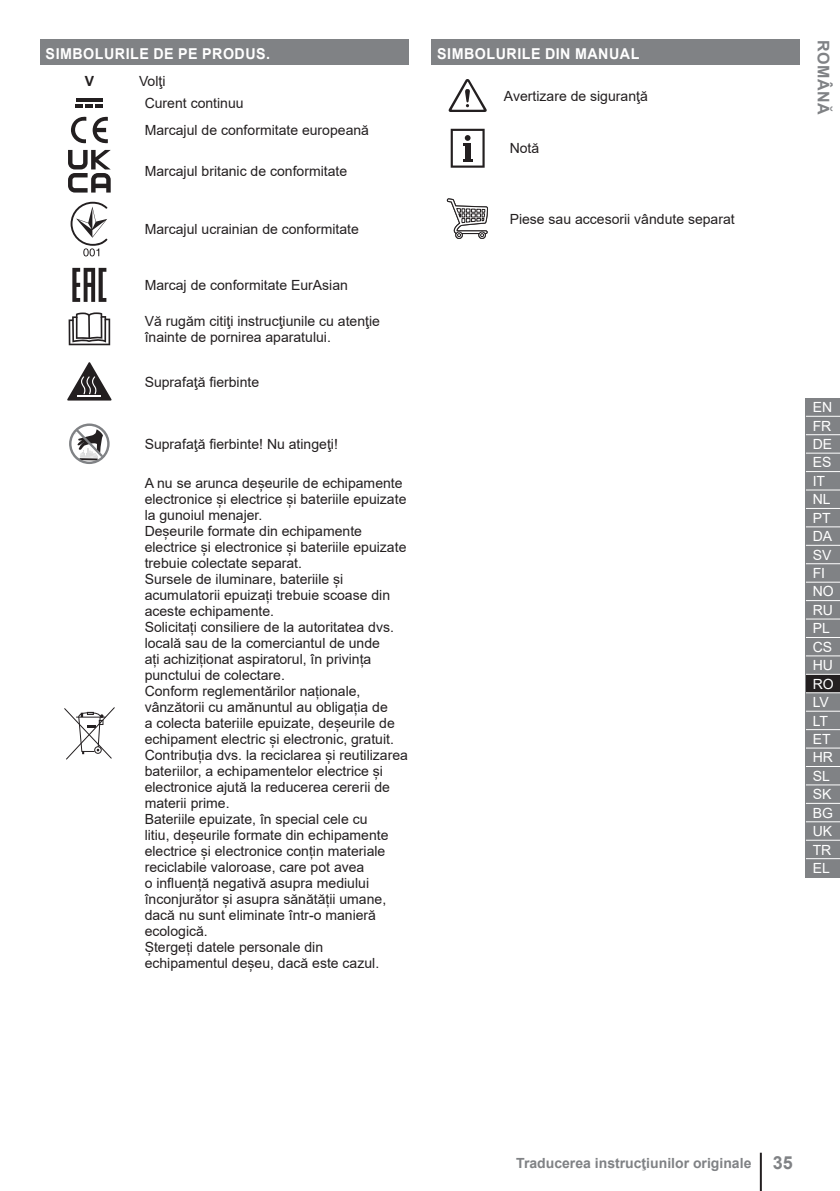
<style>
.page{position:relative;width:840px;height:1191px;background:#fff}
.page>*{position:absolute;margin:0;border:0;box-sizing:border-box;transform-origin:0 0}
.t1{font:700 16px "Arial";letter-spacing:.035em;color:#808285}
.t2{font:700 15px "Arial";letter-spacing:.035em;color:#fff;scale:.95 1}
.t3{font:14px/16px "Arial";color:#231f20}
.t4{font:14px/18.4px "Arial";color:#fff}
.t5{font:700 14px "Arial";color:#808285}
.t6{font:700 14px "Arial";color:#231f20}
.s1{font-size:18px}
</style>
<div class="page">
<div style="left:40px;top:40px;width:368px;height:25px;background:#808285"></div>
<hr style="left:76px;top:98px;width:27px;height:3px;background:#231f20">
<svg style="left:76px;top:104px;width:27px;height:3px"></svg>
<svg style="left:71px;top:117px;width:37px;height:27px"></svg>
<svg style="left:68px;top:150px;width:43px;height:42px"></svg>
<svg style="left:71px;top:202px;width:36px;height:54px"></svg>
<svg style="left:72px;top:268px;width:34px;height:34px"></svg>
<svg style="left:69px;top:312px;width:41px;height:33px"></svg>
<hr style="left:88px;top:315px;width:2px;height:23px;background:#231f20">
<svg style="left:67px;top:362px;width:44px;height:38px"></svg>
<svg style="left:69px;top:423px;width:41px;height:41px"></svg>
<svg style="left:64px;top:707px;width:51px;height:53px"></svg>
<div style="left:431px;top:40px;width:368px;height:25px;background:#808285"></div>
<svg style="left:448px;top:79px;width:39px;height:33px"></svg>
<svg style="left:450px;top:129px;width:34px;height:39px"></svg>
<svg style="left:446px;top:198px;width:42px;height:41px"></svg>
<hr style="left:759px;top:1152px;width:2px;height:39px;background:#231f20">
<div style="left:805px;top:398px;width:34px;height:18px;background:#808285"></div>
<div style="left:805px;top:417px;width:34px;height:460px;background:#808285"></div>
<div style="left:805px;top:674px;width:34px;height:19px;background:#231f20"></div>
<hr style="left:805px;top:434px;width:34px;height:1px;background:#fff">
<hr style="left:805px;top:452px;width:34px;height:1px;background:#fff">
<hr style="left:805px;top:471px;width:34px;height:1px;background:#fff">
<hr style="left:805px;top:489px;width:34px;height:1px;background:#fff">
<hr style="left:805px;top:508px;width:34px;height:1px;background:#fff">
<hr style="left:805px;top:526px;width:34px;height:1px;background:#fff">
<hr style="left:805px;top:545px;width:34px;height:1px;background:#fff">
<hr style="left:805px;top:563px;width:34px;height:1px;background:#fff">
<hr style="left:805px;top:581px;width:34px;height:1px;background:#fff">
<hr style="left:805px;top:600px;width:34px;height:1px;background:#fff">
<hr style="left:805px;top:618px;width:34px;height:1px;background:#fff">
<hr style="left:805px;top:637px;width:34px;height:1px;background:#fff">
<hr style="left:805px;top:655px;width:34px;height:1px;background:#fff">
<hr style="left:805px;top:674px;width:34px;height:1px;background:#fff">
<hr style="left:805px;top:692px;width:34px;height:1px;background:#fff">
<hr style="left:805px;top:710px;width:34px;height:1px;background:#fff">
<hr style="left:805px;top:729px;width:34px;height:1px;background:#fff">
<hr style="left:805px;top:747px;width:34px;height:1px;background:#fff">
<hr style="left:805px;top:766px;width:34px;height:1px;background:#fff">
<hr style="left:805px;top:784px;width:34px;height:1px;background:#fff">
<hr style="left:805px;top:803px;width:34px;height:1px;background:#fff">
<hr style="left:805px;top:821px;width:34px;height:1px;background:#fff">
<hr style="left:805px;top:839px;width:34px;height:1px;background:#fff">
<hr style="left:805px;top:858px;width:34px;height:1px;background:#fff">
<p class="t2" style="left:46px;top:45px;width:237px">SIMBOLURILE DE PE PRODUS.</p>
<p class="t6" style="left:85px;top:73px;width:11px">V</p>
<p class="t3" style="left:145px;top:70px;width:100px;line-height:22px;text-indent:-6px">Volţi<br>Curent continuu</p>
<p class="t3" style="left:145px;top:122px;width:226px">Marcajul de conformitate europeană</p>
<p class="t3" style="left:145px;top:163px;width:204px">Marcajul britanic de conformitate</p>
<p class="t3" style="left:145px;top:221px;width:215px">Marcajul ucrainian de conformitate</p>
<p class="t3" style="left:145px;top:277px;width:205px">Marcaj de conformitate EurAsian</p>
<p class="t3" style="left:145px;top:313px;width:236px">Vă rugăm citiţi instrucţiunile cu atenţie înainte de pornirea aparatului.</p>
<p class="t3" style="left:145px;top:374px;width:116px">Suprafaţă fierbinte</p>
<p class="t3" style="left:145px;top:436px;width:195px">Suprafaţă fierbinte! Nu atingeţi!</p>
<p class="t3" style="left:145px;top:475px;width:264px">A nu se arunca deșeurile de echipamente electronice și electrice și bateriile epuizate la gunoiul menajer.<br>Deșeurile formate din echipamente electrice și electronice și bateriile epuizate trebuie colectate separat.<br>Sursele de iluminare, bateriile și acumulatorii epuizați trebuie scoase din aceste echipamente.<br>Solicitați consiliere de la autoritatea dvs. locală sau de la comerciantul de unde<br>ați achiziționat aspiratorul, în privința punctului de colectare.<br>Conform reglementărilor naționale, vânzătorii cu amănuntul au obligația de<br>a colecta bateriile epuizate, deșeurile de echipament electric și electronic, gratuit.<br>Contribuția dvs. la reciclarea și reutilizarea bateriilor, a echipamentelor electrice și electronice ajută la reducerea cererii de materii prime.<br>Bateriile epuizate, în special cele cu<br>litiu, deșeurile formate din echipamente electrice și electronice conțin materiale reciclabile valoroase, care pot avea<br>o influență negativă asupra mediului înconjurător și asupra sănătății umane, dacă nu sunt eliminate într-o manieră ecologică.<br>Ștergeți datele personale din echipamentul deșeu, dacă este cazul.</p>
<p class="t2" style="left:437px;top:45px;width:214px">SIMBOLURILE DIN MANUAL</p>
<p class="t3" style="left:503px;top:88px;width:145px">Avertizare de siguranţă</p>
<p class="t3" style="left:509px;top:140px;width:31px">Notă</p>
<p class="t3" style="left:509px;top:211px;width:226px">Piese sau accesorii vândute separat</p>
<p class="t1" style="left:832px;top:40px;width:76px;rotate:90deg">ROMÂNĂ</p>
<p class="t4" style="left:812px;top:398px;width:22px">EN<br>FR<br>DE<br>ES<br>IT<br>NL<br>PT<br>DA<br>SV<br>FI<br>NO<br>RU<br>PL<br>CS<br>HU<br>RO<br>LV<br>LT<br>ET<br>HR<br>SL<br>SK<br>BG<br>UK<br>TR<br>EL</p>
<p class="t5" style="left:516px;top:1155px;width:278px">Traducerea instrucţiunilor originale <span class="s1">35</span></p>
</div>
